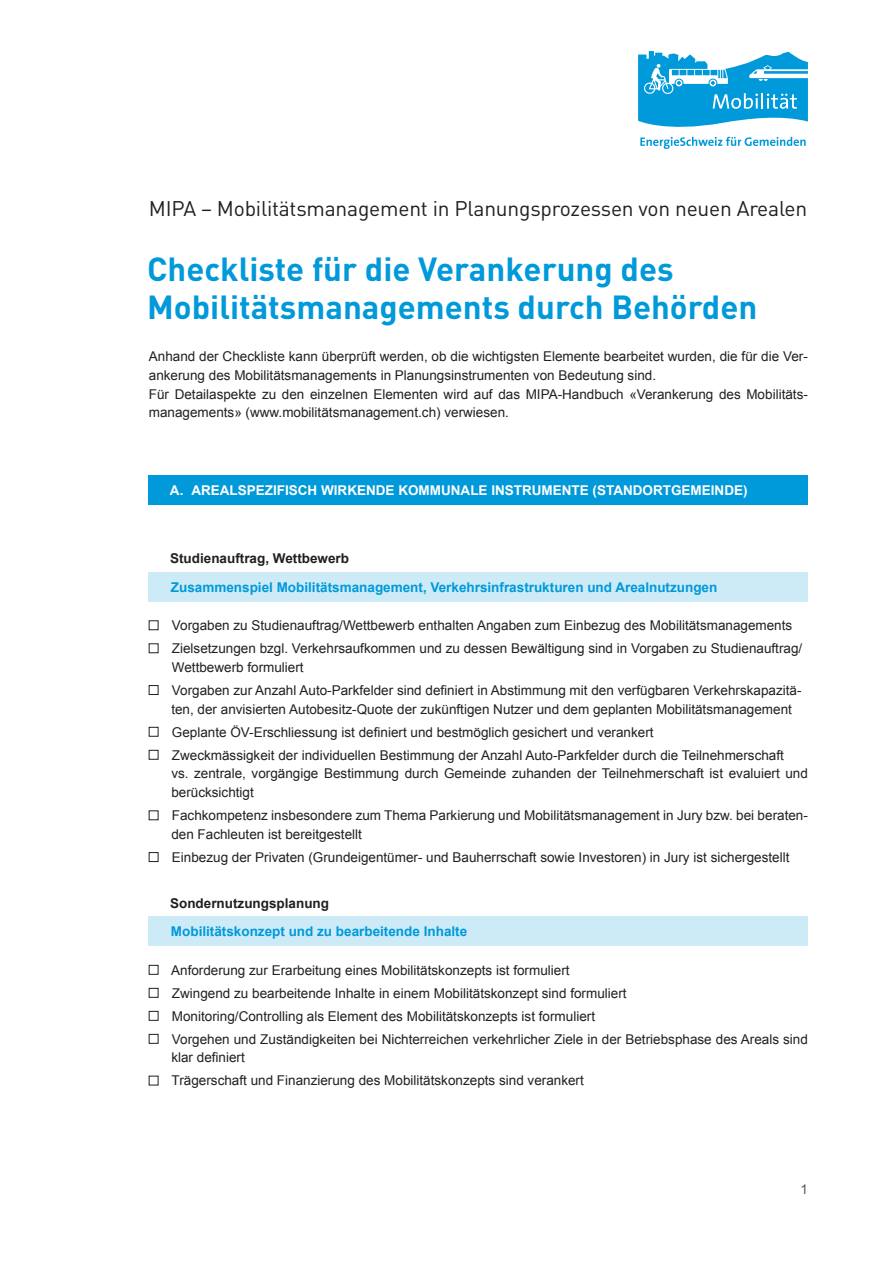
<style>
.page{position:relative;width:893px;height:1263px;background:#fff}
.page>*{position:absolute;margin:0;border:0;box-sizing:border-box;transform-origin:0 0}
.Haupttitel{font:700 33px "DIN Pro";color:#0099da}
.Haupttitel-2{font:21px "DINOT";letter-spacing:-.01em;color:#231f20}
.Fliesstext__Arial{font:13.5px/18.8px "Arial";color:#231f20}
.Zw-Titel__nummeriert{font:700 13.5px "Arial";color:#0099da}
.ZwTitel_weiss{font:700 13.5px "Arial";color:#fff}
.Fliesstext__Arial-2{font:700 13.5px "Arial";color:#231f20}
.Fliesstext__Arial-3{font:13.5px "Arial";color:#57585a}
</style>
<div class="page">
<svg style="left:638px;top:51px;width:170px;height:98px"></svg>
<div style="left:149px;top:475px;width:659px;height:29px;background:#0099da"></div>
<div style="left:149px;top:572px;width:659px;height:29px;background:#cdebf7"></div>
<div style="left:149px;top:620px;width:9px;height:10px;border:1px solid #231f20"></div>
<div style="left:149px;top:643px;width:9px;height:10px;border:1px solid #231f20"></div>
<div style="left:149px;top:685px;width:9px;height:10px;border:1px solid #231f20"></div>
<div style="left:149px;top:727px;width:9px;height:9px;border:1px solid #231f20"></div>
<div style="left:149px;top:750px;width:9px;height:9px;border:1px solid #231f20"></div>
<div style="left:149px;top:852px;width:9px;height:10px;border:1px solid #231f20"></div>
<div style="left:149px;top:916px;width:659px;height:30px;background:#cdebf7"></div>
<div style="left:149px;top:965px;width:9px;height:9px;border:1px solid #231f20"></div>
<div style="left:149px;top:988px;width:9px;height:9px;border:1px solid #231f20"></div>
<div style="left:149px;top:1011px;width:9px;height:9px;border:1px solid #231f20"></div>
<div style="left:149px;top:1034px;width:9px;height:9px;border:1px solid #231f20"></div>
<p class="Haupttitel-2" style="left:149px;top:194px;width:660px">MIPA – Mobilitätsmanagement in Planungsprozessen von neuen Arealen</p>
<p class="Haupttitel" style="left:147px;top:247px;width:528px">Checkliste für die Verankerung des</p>
<p class="Haupttitel" style="left:147px;top:285px;width:612px">Mobilitätsmanagements durch Behörden</p>
<p class="Fliesstext__Arial" style="left:149px;top:347px;width:661px">Anhand der Checkliste kann überprüft werden, ob die wichtigsten Elemente bearbeitet wurden, die für die Ver&shy;ankerung des Mobilitätsmanagements in Planungsinstrumenten von Bedeutung sind.</p>
<p class="Fliesstext__Arial" style="left:149px;top:384px;width:660px">Für Detailaspekte zu den einzelnen Elementen wird auf das MIPA-Handbuch «Verankerung des Mobilitäts&shy;managements» (www.mobilitätsmanagement.ch) verwiesen.</p>
<p class="ZwTitel_weiss" style="left:170px;top:481px;width:579px">A. AREALSPEZIFISCH WIRKENDE KOMMUNALE INSTRUMENTE (STANDORTGEMEINDE)</p>
<p class="Fliesstext__Arial-2" style="left:170px;top:549px;width:181px">Studienauftrag, Wettbewerb</p>
<p class="Zw-Titel__nummeriert" style="left:171px;top:578px;width:548px">Zusammenspiel Mobilitätsmanagement, Verkehrsinfrastrukturen und Arealnutzungen</p>
<p class="Fliesstext__Arial" style="left:172px;top:616px;width:622px">Vorgaben zu Studienauftrag/Wettbewerb enthalten Angaben zum Einbezug des Mobilitätsmanagements</p>
<p class="Fliesstext__Arial" style="left:172px;top:639px;width:632px">Zielsetzungen bzgl. Verkehrsaufkommen und zu dessen Bewältigung sind in Vorgaben zu Studienauftrag/<br>Wettbewerb formuliert</p>
<p class="Fliesstext__Arial" style="left:171px;top:681px;width:632px">Vorgaben zur Anzahl Auto-Parkfelder sind definiert in Abstimmung mit den verfügbaren Verkehrskapazitä&shy;ten, der anvisierten Autobesitz-Quote der zukünftigen Nutzer und dem geplanten Mobilitätsmanagement</p>
<p class="Fliesstext__Arial" style="left:172px;top:723px;width:483px">Geplante ÖV-Erschliessung ist definiert und bestmöglich gesichert und verankert</p>
<p class="Fliesstext__Arial" style="left:171px;top:746px;width:638px">Zweckmässigkeit der individuellen Bestimmung der Anzahl Auto-Parkfelder durch die Teilnehmerschaft<br>vs. zentrale, vorgängige Bestimmung durch Gemeinde zuhanden der Teilnehmerschaft ist evaluiert und berücksichtigt</p>
<p class="Fliesstext__Arial" style="left:171px;top:806px;width:638px">Fachkompetenz insbesondere zum Thema Parkierung und Mobilitätsmanagement in Jury bzw. bei beraten&shy;den Fachleuten ist bereitgestellt</p>
<p class="Fliesstext__Arial" style="left:172px;top:848px;width:619px">Einbezug der Privaten (Grundeigentümer- und Bauherrschaft sowie Investoren) in Jury ist sichergestellt</p>
<p class="Fliesstext__Arial-2" style="left:170px;top:894px;width:161px">Sondernutzungsplanung</p>
<p class="Zw-Titel__nummeriert" style="left:171px;top:922px;width:298px">Mobilitätskonzept und zu bearbeitende Inhalte</p>
<p class="Fliesstext__Arial" style="left:171px;top:961px;width:400px">Anforderung zur Erarbeitung eines Mobilitätskonzepts ist formuliert</p>
<p class="Fliesstext__Arial" style="left:172px;top:984px;width:456px">Zwingend zu bearbeitende Inhalte in einem Mobilitätskonzept sind formuliert</p>
<p class="Fliesstext__Arial" style="left:172px;top:1007px;width:425px">Monitoring/Controlling als Element des Mobilitätskonzepts ist formuliert</p>
<p class="Fliesstext__Arial" style="left:171px;top:1030px;width:638px">Vorgehen und Zuständigkeiten bei Nichterreichen verkehrlicher Ziele in der Betriebsphase des Areals sind klar definiert</p>
<p class="Fliesstext__Arial" style="left:172px;top:1071px;width:414px">Trägerschaft und Finanzierung des Mobilitätskonzepts sind verankert</p>
<p class="Fliesstext__Arial-3" style="left:800px;top:1180px;width:9px">1</p>
</div>
